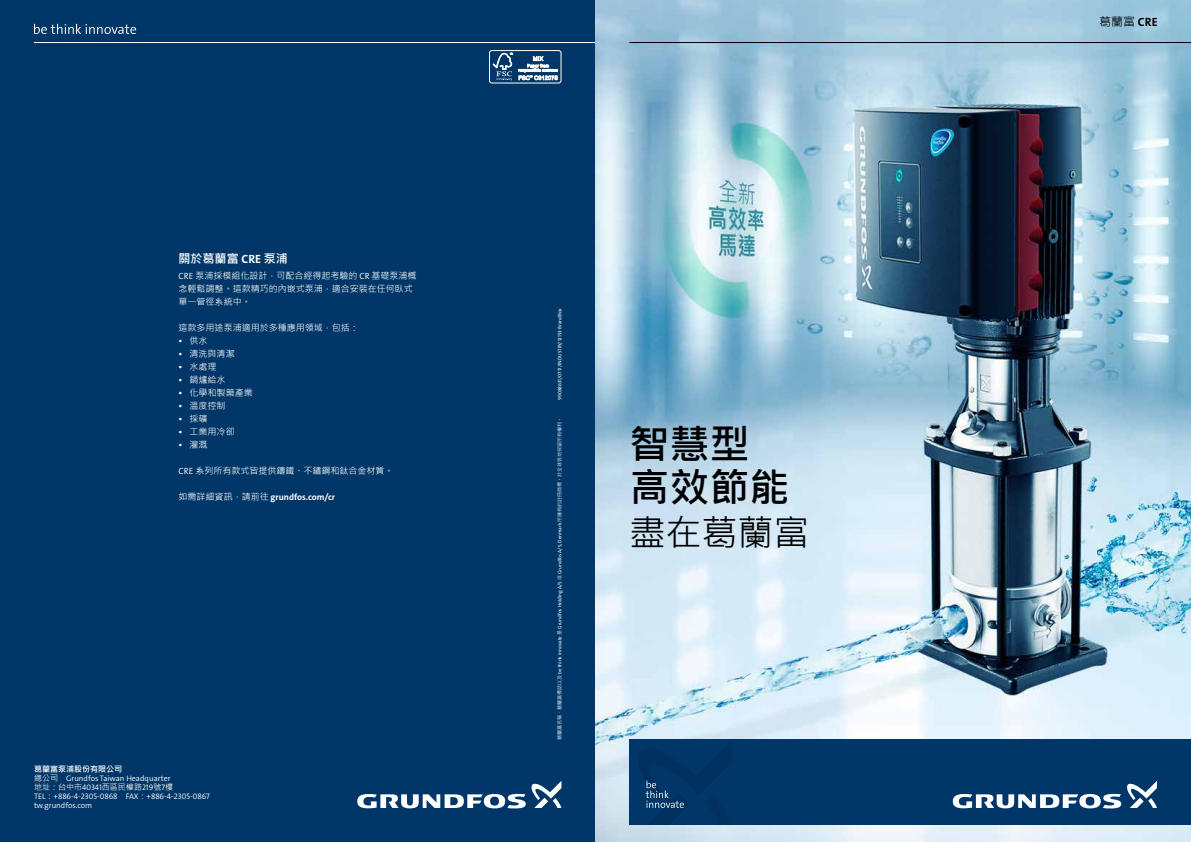
<style>
.page{position:relative;width:1191px;height:842px;background:#fff}
.page>*{position:absolute;margin:0;border:0;box-sizing:border-box;transform-origin:0 0}
.t1{font:700 40px/43.5px "Microsoft Jheng Hei";color:#000}
.t2{font:36px "Microsoft Jheng Hei";color:#000}
.t3{font:700 12px "Microsoft Jheng Hei";color:#fff}
.t4{font:12px "Microsoft Jheng Hei";color:#000}
.t5{font:9px/13px "Microsoft Jheng Hei";color:#fff}
.t6{font:9px "Grundfos The Sans V2 OT 7 B";color:#fff}
.t7{font:8px/9px "Grundfos The Sans V2 OT 4 SL";color:#fff}
.t8{font:8px "Microsoft Jheng Hei";color:#fff}
.t9{font:700 8px "Microsoft Jheng Hei";color:#fff}
.t10{font:5px "Grundfos The Sans V2 OT 5 R";color:#fff}
.s1{font-family:"Grundfos The Sans V2 OT 7 B";font-weight:400}
.s2{font-family:"Grundfos The Sans V2 OT 4 SL"}
.s3{font-family:"Microsoft Jheng Hei"}
.s4{font-family:"Grundfos The Sans V2 OT 7 B"}
</style>
<div class="page">
<div style="left:0;top:0;width:604px;height:842px;background:#003768"></div>
<hr style="left:34px;top:42px;width:570px;height:1px;background:#fff">
<svg style="left:357px;top:781px;width:204px;height:27px"></svg>
<svg style="left:34px;top:24px;width:102px;height:10px"></svg>
<div style="left:489px;top:50px;width:72px;height:33px;border:1px solid #fff;border-radius:2px"></div>
<svg style="left:493px;top:53px;width:65px;height:28px"></svg>
<img style="left:595px;top:0;width:596px;height:842px">
<div style="left:629px;top:740px;width:562px;height:85px;background:#003768"></div>
<svg style="left:952px;top:781px;width:205px;height:27px"></svg>
<svg style="left:638px;top:742px;width:93px;height:83px"></svg>
<hr style="left:629px;top:42px;width:562px;height:1px;background:#000">
<h3 class="t3" style="left:179px;top:251px;width:111px">關於葛蘭富 <span class="s1">CRE</span> 泵浦</h3>
<p class="t5" style="left:179px;top:269px;width:239px"><span class="s2">CRE</span> 泵浦採模組化設計，可配合經得起考驗的 <span class="s2">CR</span> 基礎泵浦概念輕鬆調整。這款精巧的內嵌式泵浦，適合安裝在任何臥式單一管徑系統中。</p>
<p class="t5" style="left:179px;top:321px;width:181px">這款多用途泵浦適用於多種應用領域，包括：</p>
<p class="t5" style="left:179px;top:334px;width:30px">• 供水</p>
<p class="t5" style="left:179px;top:347px;width:57px">• 清洗與清潔</p>
<p class="t5" style="left:179px;top:360px;width:39px">• 水處理</p>
<p class="t5" style="left:179px;top:373px;width:48px">• 鍋爐給水</p>
<p class="t5" style="left:179px;top:386px;width:75px">• 化學和製藥產業</p>
<p class="t5" style="left:179px;top:399px;width:48px">• 溫度控制</p>
<p class="t5" style="left:179px;top:412px;width:30px">• 採礦</p>
<p class="t5" style="left:179px;top:425px;width:57px">• 工業用冷卻</p>
<p class="t5" style="left:179px;top:438px;width:30px">• 灌溉</p>
<p class="t5" style="left:179px;top:464px;width:216px"><span class="s2">CRE</span> 系列所有款式皆提供鑄鐵、不鏽鋼和鈦合金材質。</p>
<p class="t6" style="left:179px;top:491px;width:158px"><span class="s3">如需詳細資訊，請前往</span> grundfos.com/cr</p>
<p class="t9" style="left:34px;top:764px;width:89px">葛蘭富泵浦股份有限公司</p>
<p class="t7" style="left:34px;top:774px;width:138px"><span class="s3">總公司　</span>Grundfos Taiwan Headquarter</p>
<p class="t8" style="left:34px;top:782px;width:140px">地址：台中市<span class="s2">40341</span>西區民權路<span class="s2">219</span>號<span class="s2">7</span>樓</p>
<p class="t7" style="left:34px;top:792px;width:177px">TEL<span class="s3">：</span>+886-4-2305-0868 FAX<span class="s3">：</span>+886-4-2305-0867 tw.grundfos.com</p>
<p class="t10" style="left:556px;top:400px;width:93px;rotate:-90deg">99088631/0717/INDUSTRY/12153-BrandBox</p>
<p class="t10" style="left:556px;top:740px;width:325px;rotate:-90deg"><span class="s3">葛蘭富名稱、葛蘭富標誌以及</span> be think innovate <span class="s3">是</span> Grundfos Holding A/S <span class="s3">或</span> Grundfos A/S, Denmark <span class="s3">所擁有的註冊商標。於全球各地保留所有權利。</span></p>
<h1 class="t1" style="left:629px;top:422px;width:162px">智慧型高效節能</h1>
<h2 class="t2" style="left:629px;top:510px;width:181px">盡在葛蘭富</h2>
<h3 class="t4" style="left:1099px;top:14px;width:60px">葛蘭富 <span class="s4">CRE</span></h3>
</div>
